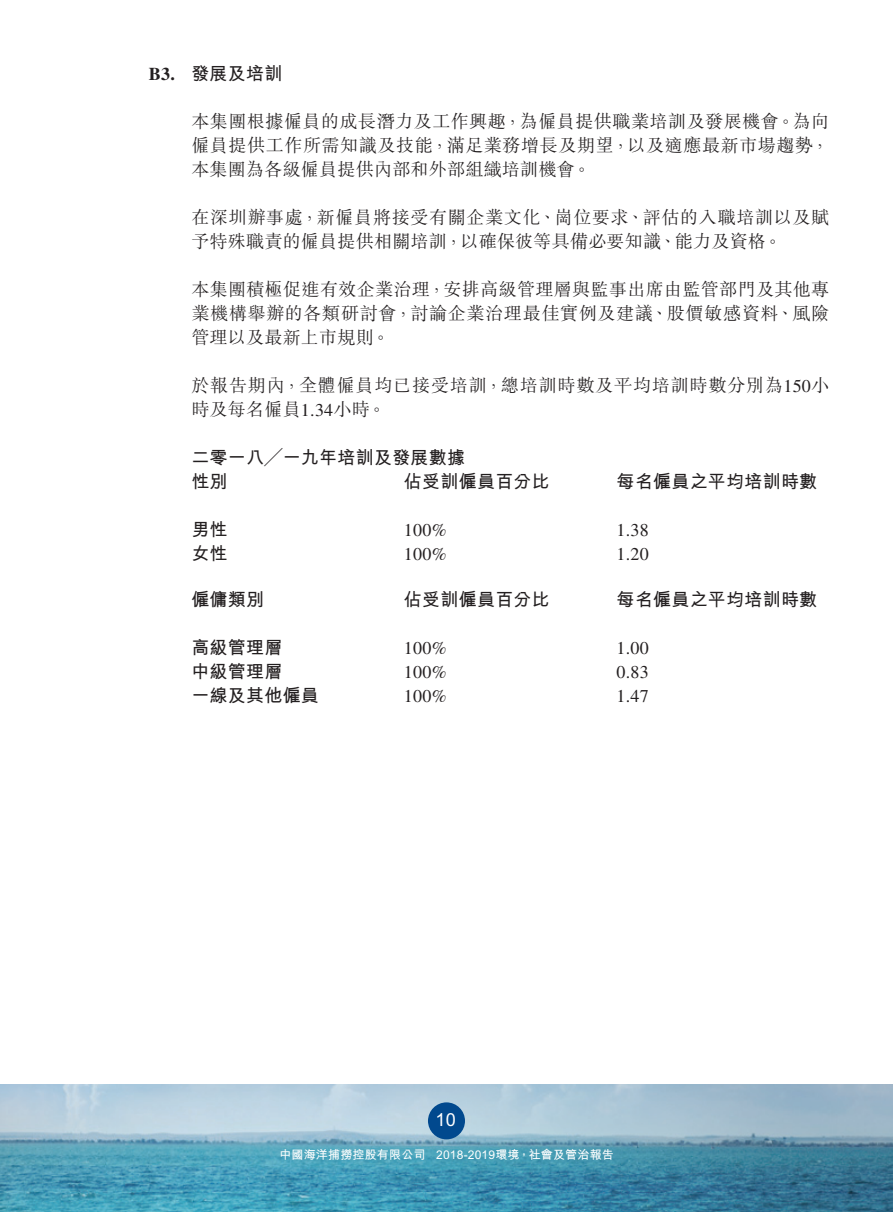
<style>
.page{position:relative;width:893px;height:1212px;background:#fff}
.page>*{position:absolute;margin:0;border:0;box-sizing:border-box;transform-origin:0 0}
.t1{font:18px/24px "M Sung HK Light E Ten B5 H";letter-spacing:.035em;color:#231f20;text-align:justify}
.t2{font:18px/24px "M Hei HK Bold E Ten B5 H";letter-spacing:.015em;color:#231f20}
.t3{font:18px "Times LT Std";letter-spacing:.015em;color:#231f20}
.t4{font:18px "M Hei HK Bold E Ten B5 H";color:#fff}
.t5{font:12px "M Hei HK Bold E Ten B5 H";letter-spacing:.015em;color:#fff}
.s1{font-family:"Times LT Std";font-weight:700}
.s2{font-family:"Times LT Std"}
</style>
<div class="page">
<img style="left:0;top:1084px;width:893px;height:128px">
<div style="left:428px;top:1102px;width:37px;height:37px;background:#01498e;border-radius:50%"></div>
<p class="t2" style="left:149px;top:64px;width:135px"><span class="s1">B3.</span> 發展及培訓</p>
<p class="t1" style="left:191px;top:112px;width:639px">本集團根據僱員的成長潛力及工作興趣，為僱員提供職業培訓及發展機會。為向僱員提供工作所需知識及技能，滿足業務增長及期望，以及適應最新市場趨勢，本集團為各級僱員提供內部和外部組織培訓機會。</p>
<p class="t1" style="left:191px;top:208px;width:639px">在深圳辦事處，新僱員將接受有關企業文化、崗位要求、評估的入職培訓以及賦予特殊職責的僱員提供相關培訓，以確保彼等具備必要知識、能力及資格。</p>
<p class="t1" style="left:191px;top:280px;width:639px">本集團積極促進有效企業治理，安排高級管理層與監事出席由監管部門及其他專業機構舉辦的各類研討會，討論企業治理最佳實例及建議、股價敏感資料、風險管理以及最新上市規則。</p>
<p class="t1" style="left:191px;top:376px;width:639px">於報告期內，全體僱員均已接受培訓，總培訓時數及平均培訓時數分別為<span class="s2">150</span>小時及每名僱員<span class="s2">1.34</span>小時。</p>
<p class="t2" style="left:191px;top:448px;width:275px">二零一八╱一九年培訓及發展數據性別</p>
<p class="t2" style="left:404px;top:472px;width:147px">佔受訓僱員百分比</p>
<p class="t2" style="left:617px;top:472px;width:202px">每名僱員之平均培訓時數</p>
<p class="t2" style="left:191px;top:520px;width:38px">男性</p>
<p class="t3" style="left:404px;top:519px;width:44px">100%</p>
<p class="t3" style="left:617px;top:519px;width:34px">1.38</p>
<p class="t2" style="left:191px;top:544px;width:38px">女性</p>
<p class="t3" style="left:404px;top:543px;width:44px">100%</p>
<p class="t3" style="left:617px;top:543px;width:34px">1.20</p>
<p class="t2" style="left:191px;top:589px;width:74px">僱傭類別</p>
<p class="t2" style="left:404px;top:589px;width:147px">佔受訓僱員百分比</p>
<p class="t2" style="left:617px;top:589px;width:202px">每名僱員之平均培訓時數</p>
<p class="t2" style="left:191px;top:637px;width:93px">高級管理層</p>
<p class="t3" style="left:404px;top:637px;width:44px">100%</p>
<p class="t3" style="left:617px;top:637px;width:34px">1.00</p>
<p class="t2" style="left:191px;top:661px;width:93px">中級管理層</p>
<p class="t3" style="left:404px;top:661px;width:44px">100%</p>
<p class="t3" style="left:617px;top:661px;width:34px">0.83</p>
<p class="t2" style="left:191px;top:685px;width:129px">一線及其他僱員</p>
<p class="t3" style="left:404px;top:685px;width:44px">100%</p>
<p class="t3" style="left:617px;top:685px;width:34px">1.47</p>
<p class="t4" style="left:435px;top:1112px;width:22px">10</p>
<p class="t5" style="left:279px;top:1150px;width:336px">中國海洋捕撈控股有限公司 2018-2019環境，社會及管治報告</p>
</div>
